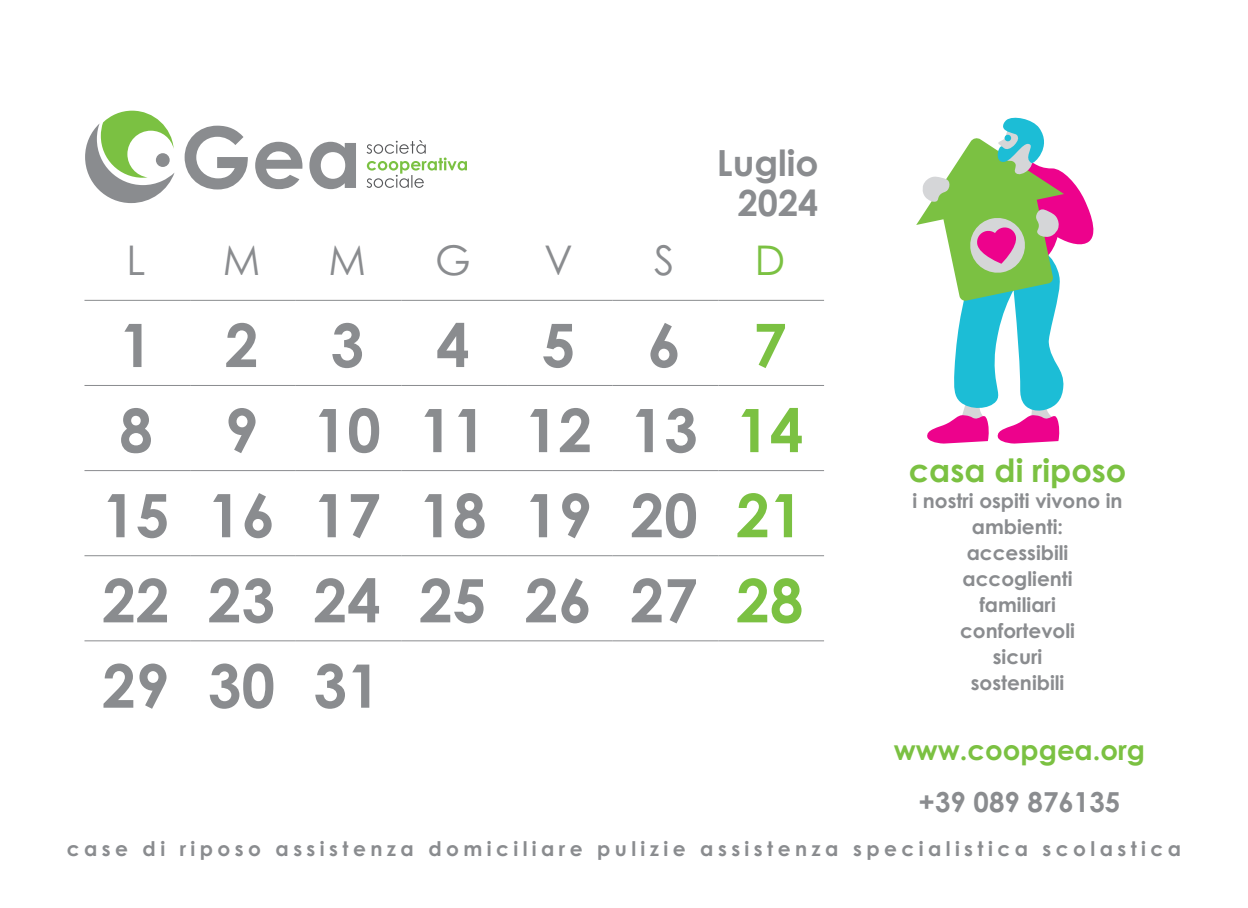
<style>
.page{position:relative;width:1248px;height:908px;background:#fff}
.page>*{position:absolute;margin:0;border:0;box-sizing:border-box;transform-origin:0 0}
.t1{font:700 60px/85px "Century Gothic Std";color:#8a8c8f}
.t2{font:40.8px "Century Gothic Std";color:#8a8c8f}
.t3{font:40.8px "Century Gothic Std";color:#7bc142}
.t4{font:700 36px/40px "Century Gothic Std";color:#8a8c8f;text-align:center}
.t5{font:700 32px "Century Gothic Std";color:#7bc142}
.t6{font:700 27.6px "Century Gothic Std";color:#7bc142}
.t7{font:700 27.6px "Century Gothic Std";color:#8a8c8f}
.t8{font:700 20.2px "Century Gothic Std";letter-spacing:.22em;color:#8a8c8f}
.t9{font:700 20px/26px "Century Gothic Std";color:#8a8c8f;text-align:center}
.s1{color:#7bc142}
</style>
<div class="page">
<hr style="left:84px;top:300px;width:106px;height:1px;background:#8a8c8f">
<hr style="left:190px;top:300px;width:106px;height:1px;background:#8a8c8f">
<hr style="left:296px;top:300px;width:105px;height:1px;background:#8a8c8f">
<hr style="left:401px;top:300px;width:106px;height:1px;background:#8a8c8f">
<hr style="left:507px;top:300px;width:105px;height:1px;background:#8a8c8f">
<hr style="left:612px;top:300px;width:106px;height:1px;background:#8a8c8f">
<hr style="left:718px;top:300px;width:106px;height:1px;background:#8a8c8f">
<hr style="left:84px;top:385px;width:106px;height:1px;background:#8a8c8f">
<hr style="left:190px;top:385px;width:106px;height:1px;background:#8a8c8f">
<hr style="left:296px;top:385px;width:105px;height:1px;background:#8a8c8f">
<hr style="left:401px;top:385px;width:106px;height:1px;background:#8a8c8f">
<hr style="left:507px;top:385px;width:105px;height:1px;background:#8a8c8f">
<hr style="left:612px;top:385px;width:106px;height:1px;background:#8a8c8f">
<hr style="left:718px;top:385px;width:106px;height:1px;background:#8a8c8f">
<hr style="left:84px;top:470px;width:106px;height:1px;background:#8a8c8f">
<hr style="left:190px;top:470px;width:106px;height:1px;background:#8a8c8f">
<hr style="left:296px;top:470px;width:105px;height:1px;background:#8a8c8f">
<hr style="left:401px;top:470px;width:106px;height:1px;background:#8a8c8f">
<hr style="left:507px;top:470px;width:105px;height:1px;background:#8a8c8f">
<hr style="left:612px;top:470px;width:106px;height:1px;background:#8a8c8f">
<hr style="left:718px;top:470px;width:106px;height:1px;background:#8a8c8f">
<hr style="left:84px;top:555px;width:106px;height:1px;background:#8a8c8f">
<hr style="left:190px;top:555px;width:106px;height:1px;background:#8a8c8f">
<hr style="left:296px;top:555px;width:105px;height:1px;background:#8a8c8f">
<hr style="left:401px;top:555px;width:106px;height:1px;background:#8a8c8f">
<hr style="left:507px;top:555px;width:105px;height:1px;background:#8a8c8f">
<hr style="left:612px;top:555px;width:106px;height:1px;background:#8a8c8f">
<hr style="left:718px;top:555px;width:106px;height:1px;background:#8a8c8f">
<hr style="left:84px;top:640px;width:106px;height:1px;background:#8a8c8f">
<hr style="left:190px;top:640px;width:106px;height:1px;background:#8a8c8f">
<hr style="left:296px;top:640px;width:105px;height:1px;background:#8a8c8f">
<hr style="left:401px;top:640px;width:106px;height:1px;background:#8a8c8f">
<hr style="left:507px;top:640px;width:105px;height:1px;background:#8a8c8f">
<hr style="left:612px;top:640px;width:106px;height:1px;background:#8a8c8f">
<hr style="left:718px;top:640px;width:106px;height:1px;background:#8a8c8f">
<svg style="left:85px;top:111px;width:89px;height:92px"></svg>
<div style="left:156px;top:153px;width:14px;height:14px;background:#8a8c8f;border-radius:50%"></div>
<svg style="left:184px;top:126px;width:172px;height:63px"></svg>
<svg style="left:366px;top:140px;width:101px;height:48px"></svg>
<svg style="left:916px;top:117px;width:178px;height:326px"></svg>
<div style="left:1004px;top:135px;width:7px;height:6px;background:#1cbdd6;border-radius:50%"></div>
<h3 class="t4" style="left:716px;top:142px;width:103px">Luglio<br>2024</h3>
<h2 class="t2" style="left:127px;top:235px;width:20px">L</h2>
<h2 class="t2" style="left:223px;top:235px;width:39px">M</h2>
<h2 class="t2" style="left:328px;top:235px;width:39px">M</h2>
<h2 class="t2" style="left:435px;top:235px;width:37px">G</h2>
<h2 class="t2" style="left:544px;top:235px;width:30px">V</h2>
<h2 class="t2" style="left:654px;top:235px;width:22px">S</h2>
<h2 class="t3" style="left:754px;top:235px;width:32px">D</h2>
<h1 class="t1" style="left:102px;top:301px;width:702px">123456<span class="s1">7<br></span>8 9 10111213<span class="s1">14<br></span>15 16 17 18 19 20 <span class="s1">21<br></span>22 23 24 25 26 27 <span class="s1">28<br></span>29 30 31</h1>
<h3 class="t5" style="left:908px;top:450px;width:219px">casa di riposo</h3>
<p class="t9" style="left:912px;top:487px;width:212px">i nostri ospiti vivono in ambienti:<br>accessibili accoglienti<br>familiari<br>confortevoli<br>sicuri<br>sostenibili</p>
<h3 class="t6" style="left:893px;top:732px;width:253px">www.coopgea.org</h3>
<h3 class="t7" style="left:918px;top:783px;width:203px">+39 089 876135</h3>
<p class="t8" style="left:67px;top:835px;width:1115px">case di riposo assistenza domiciliare pulizie assistenza specialistica scolastica</p>
</div>
